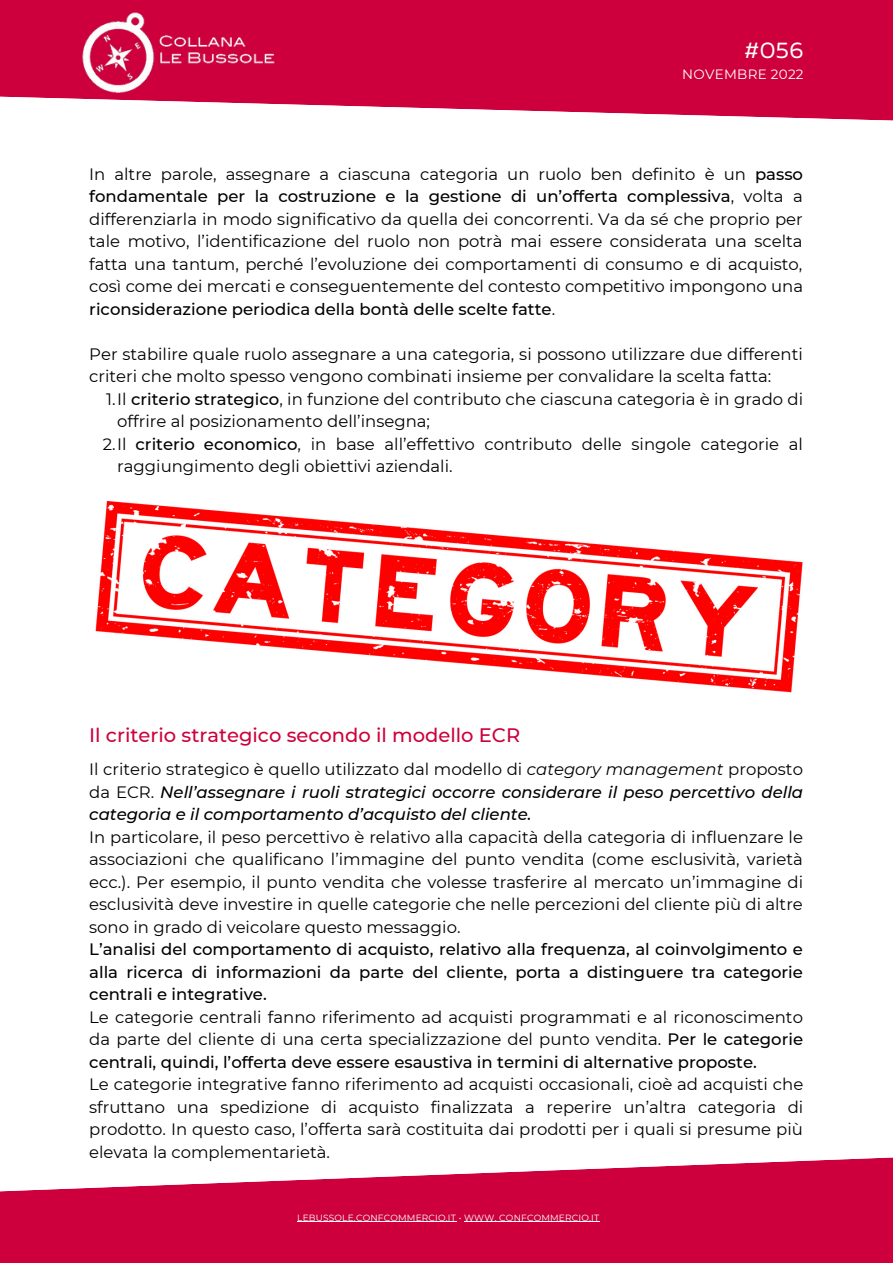
<style>
.page{position:relative;width:893px;height:1264px;background:#fff}
.page>*{position:absolute;margin:0;border:0;box-sizing:border-box;transform-origin:0 0}
.t1{font:22.5px "Muller";color:#fff}
.t2{font:21px "Muller";color:#fff}
.t3{font:500 19.5px "Montserrat";color:#cd003d}
.t4{font:16.5px/22.5px "Montserrat";color:#000;text-align:justify}
.t5{font:italic 500 16.5px/22.5px "Montserrat";color:#000;text-align:justify}
.t6{font:500 16.5px/22.5px "Montserrat";color:#000;text-align:justify}
.t7{font:13.5px "Montserrat";letter-spacing:.02em;color:#fff}
.t8{font:12px "Montserrat";letter-spacing:.02em;color:#fff}
.t9{font:9px "Montserrat";letter-spacing:.02em;color:#fff}
.s1{font-weight:500}
.s2{font-weight:400;font-style:normal}
.s3{font-weight:400}
</style>
<div class="page">
<svg style="left:0;top:1157px;width:892px;height:105px;fill:#cd003d"></svg>
<svg style="left:0;top:0;width:892px;height:121px;background:#d32055"></svg>
<img style="left:95px;top:502px;width:708px;height:191px">
<hr style="left:297px;top:1221px;width:159px;height:1px;background:#fff">
<hr style="left:464px;top:1221px;width:135px;height:1px;background:#fff">
<h1 class="t1" style="left:744px;top:41px;width:60px">#056</h1>
<p class="t7" style="left:682px;top:65px;width:123px">NOVEMBRE 2022</p>
<p class="t2" style="left:778px;top:41px;width:26px">35</p>
<p class="t8" style="left:707px;top:64px;width:98px">FEBBRAIO 2021</p>
<p class="t2" style="left:747px;top:41px;width:58px">#049</p>
<p class="t8" style="left:718px;top:64px;width:87px">GIUGNO 2022</p>
<p class="t4" style="left:89px;top:163px;width:715px">In altre parole, assegnare a ciascuna categoria un ruolo ben definito è un <span class="s1">passo fondamentale per la costruzione e la gestione di un’offerta complessiva</span>, volta a differenziarla in modo significativo da quella dei concorrenti. Va da sé che proprio per tale motivo, l’identificazione del ruolo non potrà mai essere considerata una scelta fatta una tantum, perché l’evoluzione dei comportamenti di consumo e di acquisto, così come dei mercati e conseguentemente del contesto competitivo impongono una <span class="s1">riconsiderazione periodica della bontà delle scelte fatte</span>.</p>
<p class="t4" style="left:89px;top:342px;width:715px">Per stabilire quale ruolo assegnare a una categoria, si possono utilizzare due differenti criteri che molto spesso vengono combinati insieme per convalidare la scelta fatta:</p>
<p class="t4" style="left:106px;top:387px;width:698px">1.Il <span class="s1">criterio strategico</span>, in funzione del contributo che ciascuna categoria è in grado di</p>
<p class="t4" style="left:117px;top:410px;width:314px">offrire al posizionamento dell’insegna;</p>
<p class="t4" style="left:103px;top:432px;width:701px">2.Il <span class="s1">criterio economico</span>, in base all’effettivo contributo delle singole categorie al</p>
<p class="t4" style="left:117px;top:455px;width:337px">raggiungimento degli obiettivi aziendali.</p>
<p class="t3" style="left:89px;top:722px;width:432px">Il criterio strategico secondo il modello ECR</p>
<p class="t5" style="left:89px;top:758px;width:715px"><span class="s2">Il criterio strategico è quello utilizzato dal modello di</span> <span class="s3">category management</span> <span class="s2">proposto da ECR.</span> Nell’assegnare i ruoli strategici occorre considerare il peso percettivo della categoria e il comportamento d’acquisto del cliente.</p>
<p class="t4" style="left:89px;top:825px;width:715px">In particolare, il peso percettivo è relativo alla capacità della categoria di influenzare le associazioni che qualificano l’immagine del punto vendita (come esclusività, varietà ecc.). Per esempio, il punto vendita che volesse trasferire al mercato un’immagine di esclusività deve investire in quelle categorie che nelle percezioni del cliente più di altre sono in grado di veicolare questo messaggio.</p>
<p class="t6" style="left:89px;top:938px;width:715px">L’analisi del comportamento di acquisto, relativo alla frequenza, al coinvolgimento e alla ricerca di informazioni da parte del cliente, porta a distinguere tra categorie centrali e integrative.</p>
<p class="t4" style="left:89px;top:1005px;width:715px">Le categorie centrali fanno riferimento ad acquisti programmati e al riconoscimento da parte del cliente di una certa specializzazione del punto vendita. <span class="s1">Per le categorie centrali, quindi, l’offerta deve essere esaustiva in termini di alternative proposte.</span></p>
<p class="t4" style="left:89px;top:1073px;width:715px">Le categorie integrative fanno riferimento ad acquisti occasionali, cioè ad acquisti che sfruttano una spedizione di acquisto finalizzata a reperire un’altra categoria di prodotto. In questo caso, l’offerta sarà costituita dai prodotti per i quali si presume più elevata la complementarietà.</p>
<p class="t9" style="left:297px;top:1211px;width:303px">LEBUSSOLE.CONFCOMMERCIO.IT • WWW. CONFCOMMERCIO.IT</p>
</div>
